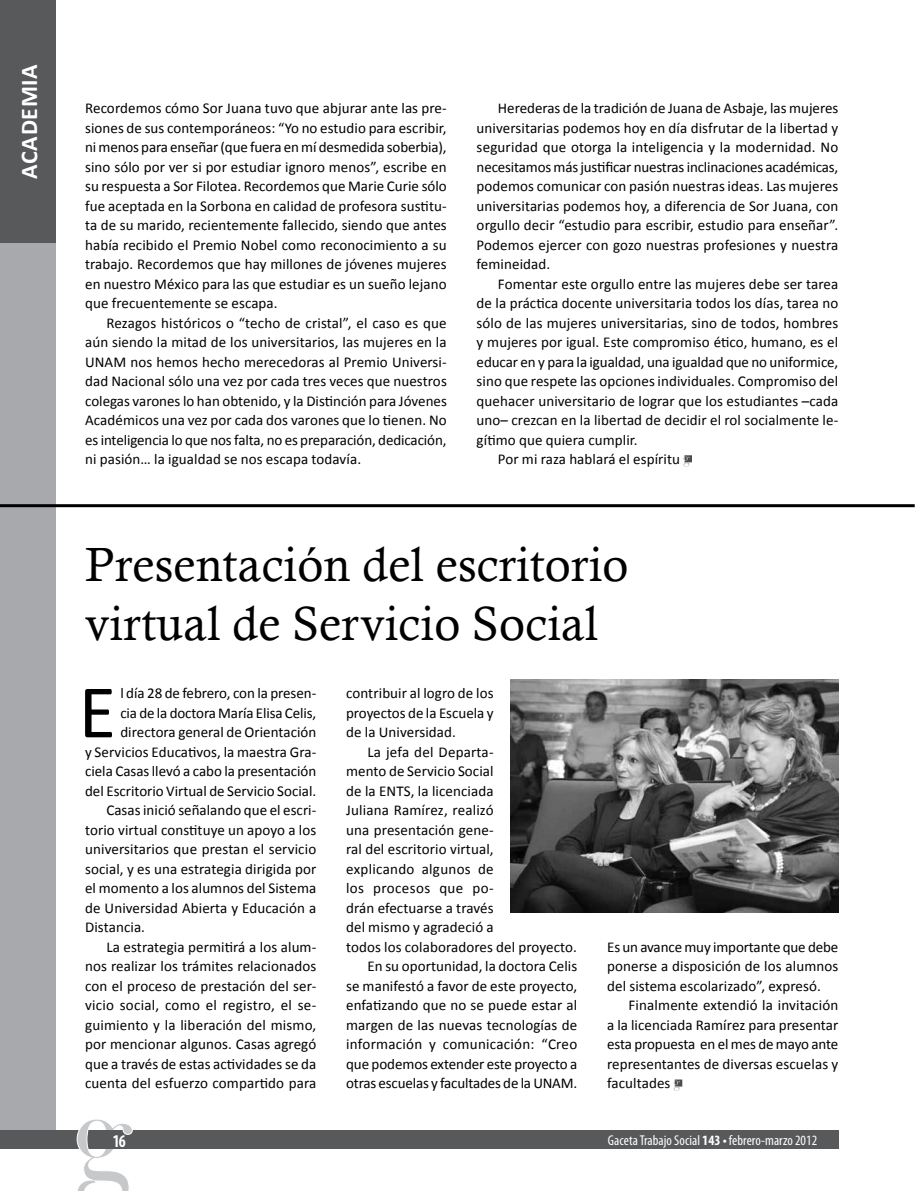
<style>
.page{position:relative;width:915px;height:1191px;background:#fff}
.page>*{position:absolute;margin:0;border:0;box-sizing:border-box;transform-origin:0 0}
.t1{font:76.5px "Calibri";color:#000}
.t2{font:48px/58.5px "Calisto";letter-spacing:.01em;color:#000}
.t3{font:700 24px "Calibri";color:#fff}
.t4{font:700 condensed 18px "Myriad Pro";color:#fff}
.t5{font:15px/19.5px "Calibri";letter-spacing:.005em;color:#000;text-align:justify}
.t6{font:15px "Calibri";letter-spacing:.025em;color:#000}
.t7{font:condensed 14.25px "Myriad Pro";letter-spacing:.005em;color:#fff}
.s1{font-weight:700}
</style>
<div class="page">
<svg style="left:683px;top:455px;width:8px;height:12px"></svg>
<div style="left:0;top:0;width:56px;height:258px;background:#58595b"></div>
<div style="left:0;top:243px;width:56px;height:894px;background:#a7a9ac"></div>
<img style="left:510px;top:679px;width:328px;height:234px">
<svg style="left:673px;top:1079px;width:9px;height:12px"></svg>
<hr style="left:0;top:504px;width:914px;height:3px;background:#000">
<div style="left:0;top:1130px;width:838px;height:18px;background:#58595b"></div>
<svg style="left:76px;top:1119px;width:57px;height:72px"></svg>
<div style="left:92px;top:1130px;width:26px;height:18px;background:#58595b"></div>
<h3 class="t3" style="left:14px;top:179px;width:116px;rotate:-90deg">ACADEMIA</h3>
<p class="t5" style="left:85px;top:98px;width:363px">Recordemos cómo Sor Juana tuvo que abjurar ante las pre&shy;siones de sus contemporáneos: “Yo no estudio para escribir, ni menos para enseñar (que fuera en mí desmedida soberbia), sino sólo por ver si por estudiar ignoro menos”, escribe en su respuesta a Sor Filotea. Recordemos que Marie Curie sólo fue aceptada en la Sorbona en calidad de profesora sustitu&shy;ta de su marido, recientemente fallecido, siendo que antes había recibido el Premio Nobel como reconocimiento a su trabajo. Recordemos que hay millones de jóvenes mujeres en nuestro México para las que estudiar es un sueño lejano que frecuentemente se escapa.</p>
<p class="t5" style="left:85px;top:313px;width:363px;text-indent:21px">Rezagos históricos o “techo de cristal”, el caso es que aún siendo la mitad de los universitarios, las mujeres en la UNAM nos hemos hecho merecedoras al Premio Universi&shy;dad Nacional sólo una vez por cada tres veces que nuestros colegas varones lo han obtenido, y la Distinción para Jóvenes Académicos una vez por cada dos varones que lo tienen. No es inteligencia lo que nos falta, no es preparación, dedicación, ni pasión… la igualdad se nos escapa todavía.</p>
<p class="t5" style="left:476px;top:98px;width:363px;text-indent:21px">Herederas de la tradición de Juana de Asbaje, las mujeres universitarias podemos hoy en día disfrutar de la libertad y seguridad que otorga la inteligencia y la modernidad. No necesitamos más justificar nuestras inclinaciones académicas, podemos comunicar con pasión nuestras ideas. Las mujeres universitarias podemos hoy, a diferencia de Sor Juana, con orgullo decir “estudio para escribir, estudio para enseñar”.<br>Podemos ejercer con gozo nuestras profesiones y nuestra femineidad.</p>
<p class="t5" style="left:497px;top:274px;width:342px">Fomentar este orgullo entre las mujeres debe ser tarea</p>
<p class="t5" style="left:476px;top:293px;width:363px">de la práctica docente universitaria todos los días, tarea no</p>
<p class="t5" style="left:476px;top:313px;width:363px">sólo de las mujeres universitarias, sino de todos, hombres</p>
<p class="t5" style="left:476px;top:332px;width:363px">y mujeres por igual. Este compromiso ético, humano, es el</p>
<p class="t5" style="left:476px;top:352px;width:363px">educar en y para la igualdad, una igualdad que no uniformice,</p>
<p class="t5" style="left:476px;top:371px;width:363px">sino que respete las opciones individuales. Compromiso del</p>
<p class="t5" style="left:476px;top:391px;width:363px">quehacer universitario de lograr que los estudiantes –cada</p>
<p class="t5" style="left:476px;top:410px;width:363px">uno– crezcan en la libertad de decidir el rol socialmente le-</p>
<p class="t5" style="left:476px;top:430px;width:162px">gítimo que quiera cumplir.</p>
<p class="t5" style="left:497px;top:449px;width:184px">Por mi raza hablará el espíritu</p>
<h2 class="t2" style="left:85px;top:535px;width:544px">Presentación del escritorio virtual de Servicio Social</h2>
<h1 class="t1" style="left:79px;top:663px;width:39px">E</h1>
<p class="t5" style="left:120px;top:683px;width:197px">l día 28 de febrero, con la presen-</p>
<p class="t5" style="left:120px;top:703px;width:197px">cia de la doctora María Elisa Celis,</p>
<p class="t5" style="left:120px;top:722px;width:197px">directora general de Orientación</p>
<p class="t5" style="left:85px;top:742px;width:232px">y Servicios Educativos, la maestra Gra-</p>
<p class="t5" style="left:85px;top:761px;width:233px">ciela Casas llevó a cabo la presentación</p>
<p class="t5" style="left:85px;top:781px;width:232px">del Escritorio Virtual de Servicio Social.</p>
<p class="t5" style="left:106px;top:800px;width:211px">Casas inició señalando que el escri-</p>
<p class="t5" style="left:85px;top:820px;width:232px">torio virtual constituye un apoyo a los</p>
<p class="t5" style="left:85px;top:839px;width:232px">universitarios que prestan el servicio</p>
<p class="t5" style="left:85px;top:859px;width:232px">social, y es una estrategia dirigida por</p>
<p class="t5" style="left:85px;top:878px;width:233px">el momento a los alumnos del Sistema</p>
<p class="t5" style="left:85px;top:898px;width:232px">de Universidad Abierta y Educación a</p>
<p class="t5" style="left:85px;top:917px;width:61px">Distancia.</p>
<p class="t5" style="left:106px;top:937px;width:211px">La estrategia permitirá a los alum-</p>
<p class="t5" style="left:85px;top:956px;width:232px">nos realizar los trámites relacionados</p>
<p class="t5" style="left:85px;top:976px;width:233px">con el proceso de prestación del ser-</p>
<p class="t5" style="left:85px;top:995px;width:233px">vicio social, como el registro, el se-</p>
<p class="t5" style="left:85px;top:1015px;width:232px">guimiento y la liberación del mismo,</p>
<p class="t5" style="left:85px;top:1034px;width:232px">por mencionar algunos. Casas agregó</p>
<p class="t5" style="left:85px;top:1054px;width:233px">que a través de estas actividades se da</p>
<p class="t5" style="left:85px;top:1073px;width:233px">cuenta del esfuerzo compartido para</p>
<p class="t5" style="left:346px;top:683px;width:149px">contribuir al logro de los proyectos de la Escuela y de la Universidad.</p>
<p class="t5" style="left:367px;top:742px;width:128px">La jefa del Departa-</p>
<p class="t5" style="left:346px;top:761px;width:149px">mento de Servicio Social</p>
<p class="t5" style="left:346px;top:781px;width:149px">de la ENTS, la licenciada</p>
<p class="t5" style="left:346px;top:800px;width:149px">Juliana Ramírez, realizó</p>
<p class="t5" style="left:346px;top:820px;width:149px">una presentación gene-</p>
<p class="t5" style="left:346px;top:839px;width:149px">ral del escritorio virtual,</p>
<p class="t5" style="left:346px;top:859px;width:149px">explicando algunos de</p>
<p class="t6" style="left:346px;top:879px;width:149px">los procesos que po-</p>
<p class="t5" style="left:346px;top:898px;width:149px">drán efectuarse a través</p>
<p class="t5" style="left:346px;top:917px;width:149px">del mismo y agradeció a</p>
<p class="t5" style="left:346px;top:937px;width:232px">todos los colaboradores del proyecto.</p>
<p class="t5" style="left:367px;top:956px;width:211px">En su oportunidad, la doctora Celis</p>
<p class="t5" style="left:346px;top:976px;width:232px">se manifestó a favor de este proyecto,</p>
<p class="t5" style="left:346px;top:995px;width:232px">enfatizando que no se puede estar al</p>
<p class="t5" style="left:346px;top:1015px;width:232px">margen de las nuevas tecnologías de</p>
<p class="t5" style="left:346px;top:1034px;width:232px">información y comunicación: “Creo</p>
<p class="t5" style="left:346px;top:1054px;width:233px">que podemos extender este proyecto a</p>
<p class="t5" style="left:346px;top:1073px;width:232px">otras escuelas y facultades de la UNAM.</p>
<p class="t5" style="left:607px;top:937px;width:232px">Es un avance muy importante que debe ponerse a disposición de los alumnos del sistema escolarizado”, expresó.</p>
<p class="t5" style="left:607px;top:995px;width:233px;text-indent:21px">Finalmente extendió la invitación a la licenciada Ramírez para presentar esta propuesta en el mes de mayo ante representantes de diversas escuelas y facultades</p>
<p class="t4" style="left:113px;top:1129px;width:14px">16</p>
<p class="t7" style="left:607px;top:1131px;width:181px">Gaceta Trabajo Social <span class="s1">137 •</span>f brero-marz</p>
<p class="t7" style="left:610px;top:1131px;width:208px">Gaceta Trabajo Social <span class="s1">143 •</span> enero-febrero 2011</p>
<p class="t7" style="left:811px;top:1131px;width:7px">2</p>
</div>
